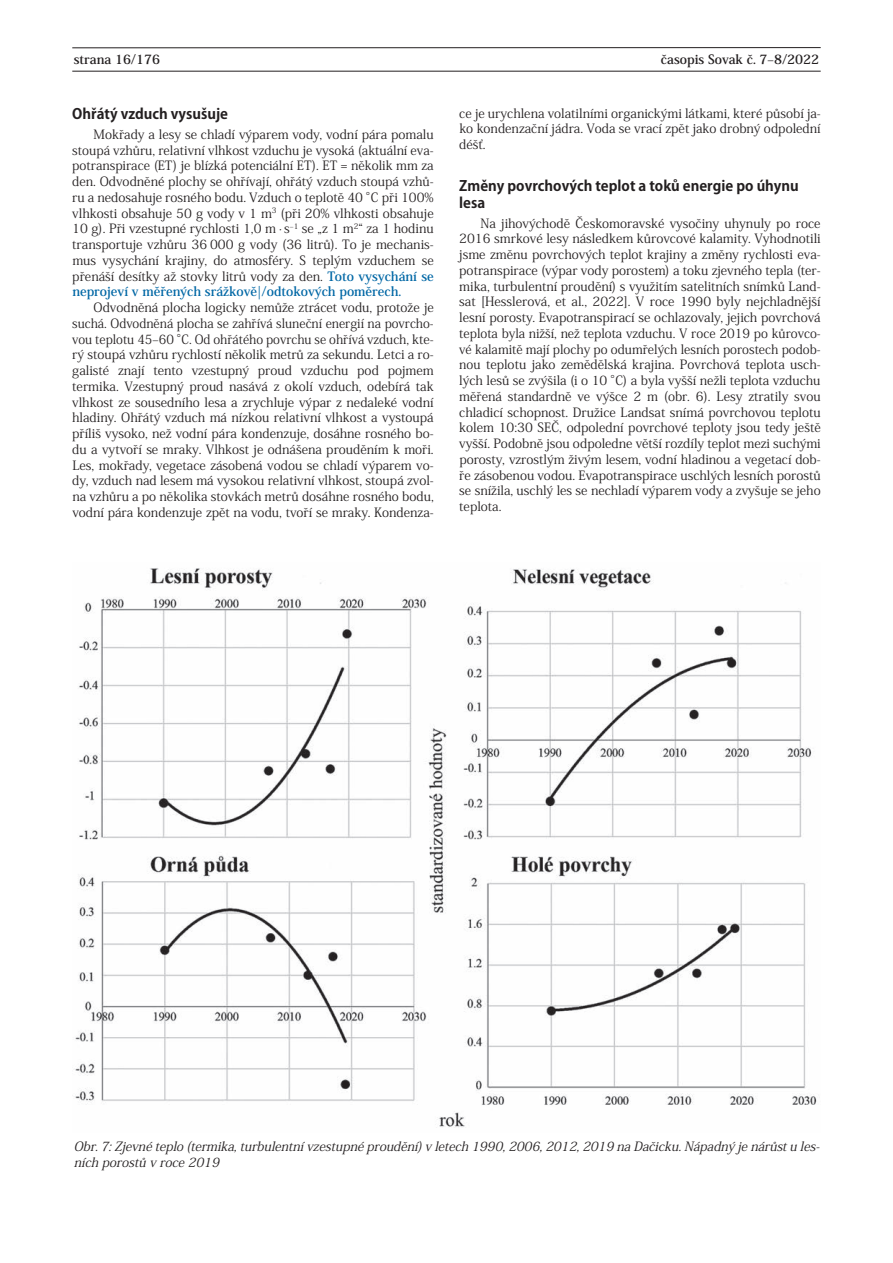
<style>
.page{position:relative;width:893px;height:1263px;background:#fff}
.page>*{position:absolute;margin:0;border:0;box-sizing:border-box;transform-origin:0 0}
.t1{font:700 14.25px/16.5px "Koz Go Pr 6 N";color:#231f20}
.t2{font:12.75px/15.8px "Koz Min Pr 6 N";color:#231f20;text-align:justify}
.t3{font:italic 12.75px/15.8px "Koz Min Pr 6 N";color:#231f20}
.t4{font:700 12.75px "Koz Min Pr 6 N";color:#231f20}
.s1{font-weight:700;color:#0067a5}
</style>
<div class="page">
<hr style="left:72px;top:47px;width:749px;height:1px;background:#231f20">
<hr style="left:72px;top:71px;width:749px;height:1px;background:#231f20">
<img style="left:75px;top:568px;width:742px;height:560px">
<p class="t4" style="left:74px;top:52px;width:88px">strana 16/176</p>
<p class="t4" style="left:661px;top:52px;width:160px">časopis Sovak č. 7–8/2022</p>
<p class="t1" style="left:72px;top:106px;width:157px">Ohřátý vzduch vysušuje</p>
<p class="t2" style="left:72px;top:127px;width:363px;text-indent:21px">Mokřady a lesy se chladí výparem vody, vodní pára pomalu stoupá vzhůru, relativní vlhkost vzduchu je vysoká (aktuální eva&shy;potranspirace (ET) je blízká potenciální ET). ET = několik mm za den. Odvodněné plochy se ohřívají, ohřátý vzduch stoupá vzhů&shy;ru a nedosahuje rosného bodu. Vzduch o teplotě 40 °C při 100% vlhkosti obsahuje 50 g vody v 1 m<sup>3</sup> (při 20% vlhkosti obsahuje 10 g). Při vzestupné rychlosti 1,0 m ∙ s<sup>–1</sup> se „z 1 m<sup>2</sup>“ za 1 hodinu transportuje vzhůru 36 000 g vody (36 litrů). To je mechanis&shy;mus vysychání krajiny, do atmosféry. S teplým vzduchem se přenáší desítky až stovky litrů vody za den. <span class="s1">Toto vysychání se neprojeví v měřených srážkově|/odtokových poměrech.</span></p>
<p class="t2" style="left:72px;top:300px;width:363px;text-indent:21px">Odvodněná plocha logicky nemůže ztrácet vodu, protože je suchá. Odvodněná plocha se zahřívá sluneční energií na povrcho&shy;vou teplotu 45–60 °C. Od ohřátého povrchu se ohřívá vzduch, kte&shy;rý stoupá vzhůru rychlostí několik metrů za sekundu. Letci a ro&shy;galisté znají tento vzestupný proud vzduchu pod pojmem termika. Vzestupný proud nasává z okolí vzduch, odebírá tak vlhkost ze sousedního lesa a zrychluje výpar z nedaleké vodní hladiny. Ohřátý vzduch má nízkou relativní vlhkost a vystoupá příliš vysoko, než vodní pára kondenzuje, dosáhne rosného bo&shy;du a vytvoří se mraky. Vlhkost je odnášena prouděním k moři.<br>Les, mokřady, vegetace zásobená vodou se chladí výparem vo&shy;dy, vzduch nad lesem má vysokou relativní vlhkost, stoupá zvol&shy;na vzhůru a po několika stovkách metrů dosáhne rosného bodu, vodní pára kondenzuje zpět na vodu, tvoří se mraky. Kondenza-</p>
<p class="t2" style="left:459px;top:105px;width:363px">ce je urychlena volatilními organickými látkami, které působí ja&shy;ko kondenzační jádra. Voda se vrací zpět jako drobný odpolední déšť.</p>
<p class="t1" style="left:459px;top:178px;width:341px">Změny povrchových teplot a toků energie po úhynu lesa</p>
<p class="t2" style="left:459px;top:215px;width:363px;text-indent:21px">Na jihovýchodě Českomoravské vysočiny uhynuly po roce 2016 smrkové lesy následkem kůrovcové kalamity. Vyhodnotili jsme změnu povrchových teplot krajiny a změny rychlosti eva&shy;potranspirace (výpar vody porostem) a toku zjevného tepla (ter&shy;mika, turbulentní proudění) s využitím satelitních snímků Land&shy;sat [Hesslerová, et al., 2022]. V roce 1990 byly nejchladnější lesní porosty. Evapotranspirací se ochlazovaly, jejich povrchová teplota byla nižší, než teplota vzduchu. V roce 2019 po kůrovco&shy;vé kalamitě mají plochy po odumřelých lesních porostech podob&shy;nou teplotu jako zemědělská krajina. Povrchová teplota usch&shy;lých lesů se zvýšila (i o 10 °C) a byla vyšší nežli teplota vzduchu měřená standardně ve výšce 2 m (obr. 6). Lesy ztratily svou chladicí schopnost. Družice Landsat snímá povrchovou teplotu kolem 10:30 SEČ, odpolední povrchové teploty jsou tedy ještě vyšší. Podobně jsou odpoledne větší rozdíly teplot mezi suchými porosty, vzrostlým živým lesem, vodní hladinou a vegetací dob&shy;ře zásobenou vodou. Evapotranspirace uschlých lesních porostů se snížila, uschlý les se nechladí výparem vody a zvyšuje se jeho teplota.</p>
<p class="t3" style="left:74px;top:1139px;width:751px">Obr.7:Zjevnéteplo(termika,turbulentnívzestupnéproudění)v letech1990,2006,2012,2019naDačicku.Nápadnýjenárůstu les&shy;níchporostův roce2019</p>
</div>
